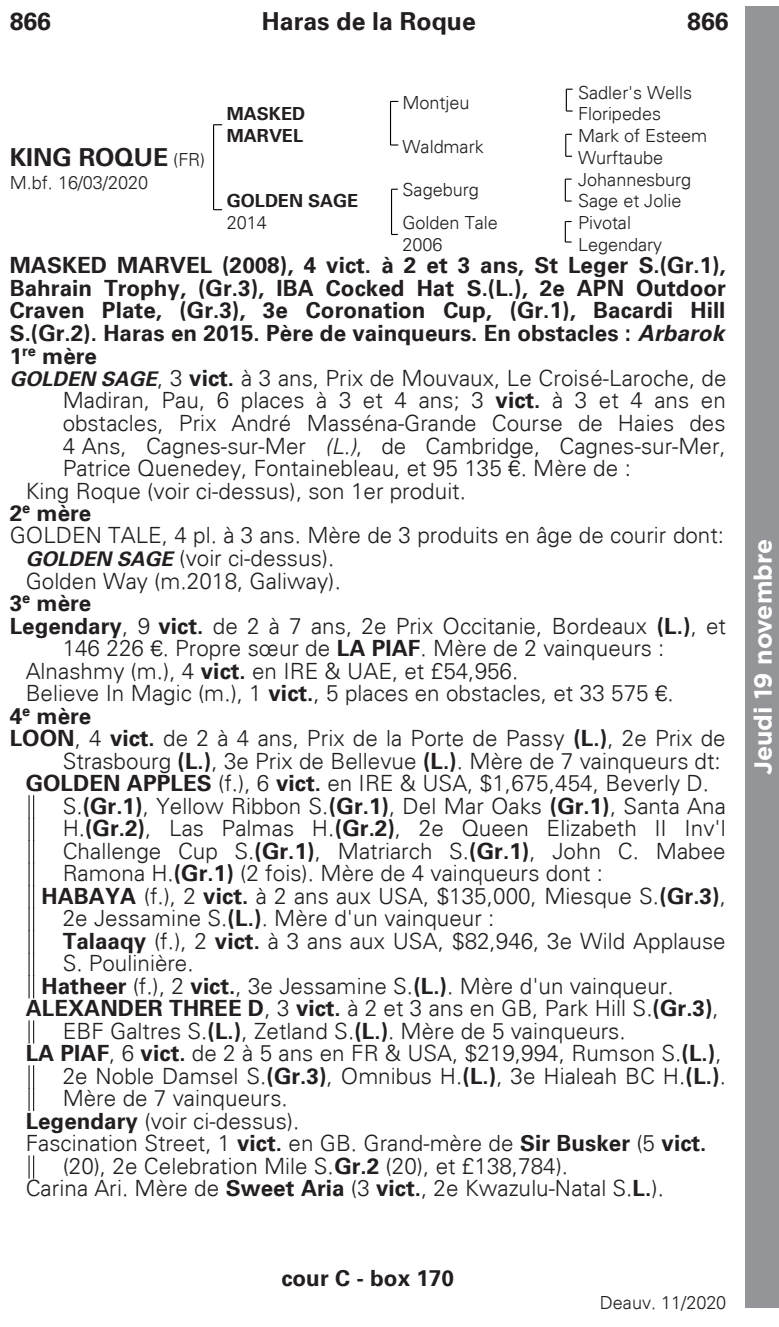
<style>
.page{position:relative;width:779px;height:1327px;background:#fff}
.page>*{position:absolute;margin:0;border:0;box-sizing:border-box;transform-origin:0 0}
.t1{font:700 24.75px "Univers 65";color:#231f20}
.t2{font:700 24.75px "Gotham";color:#fff}
.t3{font:300 22.5px/22.5px "Univers 45";color:#231f20}
.t4{font:700 22.5px/22.5px "Univers 65";color:#231f20;text-align:justify}
.t5{font:300 18px/21.6px "Univers 45";letter-spacing:-.005em;color:#231f20}
.t6{font:700 18px/21.6px "Univers 65";color:#231f20}
.s1{font-family:"Univers 45";font-weight:300;font-size:18px}
.s2{font-style:italic}
.s3{font-family:"Univers 65";font-weight:700;font-style:italic;font-size:20.25px}
.s4{font-family:"Univers 65";font-weight:700}
.s5{font-family:"Univers 45";font-weight:300}
</style>
<div class="page">
<div style="left:745px;top:6px;width:33px;height:1301px;background:#939598"></div>
<svg style="left:29px;top:795px;width:5px;height:203px"></svg>
<svg style="left:29px;top:1021px;width:5px;height:22px"></svg>
<svg style="left:29px;top:1065px;width:5px;height:45px"></svg>
<svg style="left:29px;top:1156px;width:5px;height:22px"></svg>
<hr style="left:213px;top:125px;width:1px;height:85px;background:#000">
<svg style="left:390px;top:144px;width:8px;height:2px"></svg>
<hr style="left:390px;top:101px;width:1px;height:44px;background:#000">
<hr style="left:391px;top:189px;width:1px;height:45px;background:#000">
<svg style="left:564px;top:221px;width:7px;height:22px"></svg>
<svg style="left:565px;top:134px;width:6px;height:23px"></svg>
<svg style="left:564px;top:178px;width:7px;height:24px"></svg>
<svg style="left:565px;top:89px;width:7px;height:23px"></svg>
<p class="t1" style="left:10px;top:11px;width:43px">866</p>
<p class="t1" style="left:262px;top:11px;width:215px">Haras de la Roque</p>
<p class="t1" style="left:686px;top:11px;width:43px">866</p>
<p class="t5" style="left:402px;top:94px;width:69px">Montjeu</p>
<p class="t5" style="left:577px;top:83px;width:115px">Sadler's Wells<br>Floripedes</p>
<p class="t5" style="left:402px;top:138px;width:83px">Waldmark</p>
<p class="t5" style="left:577px;top:127px;width:131px">Mark of Esteem<br>Wurftaube</p>
<p class="t6" style="left:227px;top:105px;width:80px">MASKED<br>MARVEL</p>
<p class="t1" style="left:10px;top:147px;width:197px">KING ROQUE <span class="s1">(FR)</span></p>
<p class="t5" style="left:10px;top:174px;width:140px">M.bf. 16/03/2020</p>
<p class="t5" style="left:402px;top:181px;width:78px">Sageburg</p>
<p class="t5" style="left:577px;top:170px;width:115px">Johannesburg<br>Sage et Jolie</p>
<p class="t5" style="left:402px;top:214px;width:97px">Golden Tale<br>2006</p>
<p class="t5" style="left:577px;top:214px;width:86px">Pivotal<br>Legendary</p>
<p class="t4" style="left:10px;top:256px;width:717px">MASKED MARVEL (2008), 4 vict. à 2 et 3 ans, St Leger S.(Gr.1), Bahrain Trophy, (Gr.3), IBA Cocked Hat S.(L.), 2e APN Outdoor Craven Plate, (Gr.3), 3e Coronation Cup, (Gr.1), Bacardi Hill S.(Gr.2). Haras en 2015. Père de vainqueurs. En obstacles : <span class="s2">Arbarok </span>1<sup>re</sup> mère</p>
<p class="t3" style="left:10px;top:369px;width:718px"><span class="s3">GOLDEN SAGE</span>, 3 <span class="s4">vict.</span> à 3 ans, Prix de Mouvaux, Le Croisé-Laroche, de</p>
<p class="t3" style="left:63px;top:391px;width:664px">Madiran, Pau, 6 places à 3 et 4 ans; 3 <span class="s4">vict.</span> à 3 et 4 ans en</p>
<p class="t3" style="left:63px;top:414px;width:664px">obstacles, Prix André Masséna-Grande Course de Haies des</p>
<p class="t3" style="left:63px;top:437px;width:664px">4 Ans, Cagnes-sur-Mer <span class="s2">(L.)</span>, de Cambridge, Cagnes-sur-Mer,</p>
<p class="t3" style="left:63px;top:459px;width:569px">Patrice Quenedey, Fontainebleau, et 95 135 €. Mère de :</p>
<p class="t3" style="left:26px;top:482px;width:441px">King Roque (voir ci-dessus), son 1er produit.</p>
<p class="t4" style="left:10px;top:504px;width:83px">2<sup>e</sup> mère</p>
<p class="t3" style="left:26px;top:526px;width:699px;text-indent:-16px">GOLDEN TALE, 4 pl. à 3 ans. Mère de 3 produits en âge de courir dont:<br><span class="s3">GOLDEN SAGE</span> (voir ci-dessus).<br>Golden Way (m.2018, Galiway).</p>
<p class="t4" style="left:10px;top:594px;width:83px">3<sup>e</sup> mère</p>
<p class="t3" style="left:10px;top:617px;width:717px"><span class="s4">Legendary</span>, 9 <span class="s4">vict.</span> de 2 à 7 ans, 2e Prix Occitanie, Bordeaux <span class="s4">(L.)</span>, et</p>
<p class="t3" style="left:63px;top:639px;width:602px">146 226 €. Propre sœur de <span class="s4">LA PIAF</span>. Mère de 2 vainqueurs :</p>
<p class="t3" style="left:26px;top:661px;width:494px">Alnashmy (m.), 4 <span class="s4">vict.</span> en IRE &amp; UAE, et £54,956.</p>
<p class="t3" style="left:26px;top:684px;width:649px">Believe In Magic (m.), 1 <span class="s4">vict.</span>, 5 places en obstacles, et 33 575 €.</p>
<p class="t4" style="left:10px;top:707px;width:83px">4<sup>e</sup> mère</p>
<p class="t3" style="left:10px;top:729px;width:717px"><span class="s4">LOON</span>, 4 <span class="s4">vict.</span> de 2 à 4 ans, Prix de la Porte de Passy <span class="s4">(L.)</span>, 2e Prix de</p>
<p class="t3" style="left:63px;top:752px;width:659px">Strasbourg <span class="s4">(L.)</span>, 3e Prix de Bellevue <span class="s4">(L.)</span>. Mère de 7 vainqueurs dt:</p>
<p class="t3" style="left:26px;top:774px;width:684px"><span class="s4">GOLDEN APPLES</span> (f.), 6 <span class="s4">vict.</span> en IRE &amp; USA, $1,675,454, Beverly D.</p>
<p class="t3" style="left:63px;top:797px;width:664px">S.<span class="s4">(Gr.1)</span>, Yellow Ribbon S.<span class="s4">(Gr.1)</span>, Del Mar Oaks <span class="s4">(Gr.1)</span>, Santa Ana</p>
<p class="t3" style="left:63px;top:819px;width:664px">H.<span class="s4">(Gr.2)</span>, Las Palmas H.<span class="s4">(Gr.2)</span>, 2e Queen Elizabeth II Inv'l</p>
<p class="t3" style="left:63px;top:842px;width:664px">Challenge Cup S.<span class="s4">(Gr.1)</span>, Matriarch S.<span class="s4">(Gr.1)</span>, John C. Mabee</p>
<p class="t3" style="left:63px;top:864px;width:541px">Ramona H.<span class="s4">(Gr.1)</span> (2 fois). Mère de 4 vainqueurs dont :</p>
<p class="t3" style="left:42px;top:887px;width:685px"><span class="s4">HABAYA</span> (f.), 2 <span class="s4">vict.</span> à 2 ans aux USA, $135,000, Miesque S.<span class="s4">(Gr.3)</span>,</p>
<p class="t3" style="left:63px;top:909px;width:433px">2e Jessamine S.<span class="s4">(L.)</span>. Mère d'un vainqueur :</p>
<p class="t3" style="left:63px;top:932px;width:664px"><span class="s4">Talaaqy</span> (f.), 2 <span class="s4">vict.</span> à 3 ans aux USA, $82,946, 3e Wild Applause</p>
<p class="t3" style="left:63px;top:954px;width:132px">S. Poulinière.</p>
<p class="t3" style="left:42px;top:977px;width:633px"><span class="s4">Hatheer</span> (f.), 2 <span class="s4">vict.</span>, 3e Jessamine S.<span class="s4">(L.)</span>. Mère d'un vainqueur.</p>
<p class="t4" style="left:26px;top:999px;width:694px">ALEXANDER THREE D<span class="s5">, 3</span> vict. <span class="s5">à 2 et 3 ans en GB, Park Hill S.</span>(Gr.3)<span class="s5">,</span></p>
<p class="t3" style="left:63px;top:1022px;width:564px">EBF Galtres S.<span class="s4">(L.)</span>, Zetland S.<span class="s4">(L.)</span>. Mère de 5 vainqueurs.</p>
<p class="t3" style="left:26px;top:1044px;width:697px"><span class="s4">LA PIAF</span>, 6 <span class="s4">vict.</span> de 2 à 5 ans en FR &amp; USA, $219,994, Rumson S.<span class="s4">(L.)</span>,</p>
<p class="t3" style="left:63px;top:1067px;width:664px">2e Noble Damsel S.<span class="s4">(Gr.3)</span>, Omnibus H.<span class="s4">(L.)</span>, 3e Hialeah BC H.<span class="s4">(L.)</span>.</p>
<p class="t3" style="left:63px;top:1089px;width:226px">Mère de 7 vainqueurs.</p>
<p class="t3" style="left:26px;top:1112px;width:275px"><span class="s4">Legendary</span> (voir ci-dessus).</p>
<p class="t3" style="left:26px;top:1134px;width:681px">Fascination Street, 1 <span class="s4">vict.</span> en GB. Grand-mère de <span class="s4">Sir Busker</span> (5 <span class="s4">vict.</span></p>
<p class="t3" style="left:63px;top:1157px;width:506px">(20), 2e Celebration Mile S.<span class="s4">Gr.2</span> (20), et £138,784).</p>
<p class="t3" style="left:26px;top:1179px;width:639px">Carina Ari. Mère de <span class="s4">Sweet Aria</span> (3 <span class="s4">vict.</span>, 2e Kwazulu-Natal S.<span class="s4">L.</span>).</p>
<p class="t6" style="left:227px;top:192px;width:133px">GOLDEN SAGE</p>
<p class="t5" style="left:227px;top:213px;width:42px">2014</p>
<p class="t2" style="left:753px;top:775px;width:238px;rotate:-90deg">Jeudi 19 novembre</p>
<p class="t4" style="left:281px;top:1269px;width:174px">cour C - box 170</p>
<p class="t5" style="left:599px;top:1293px;width:128px">Deauv. 11/2020</p>
</div>
